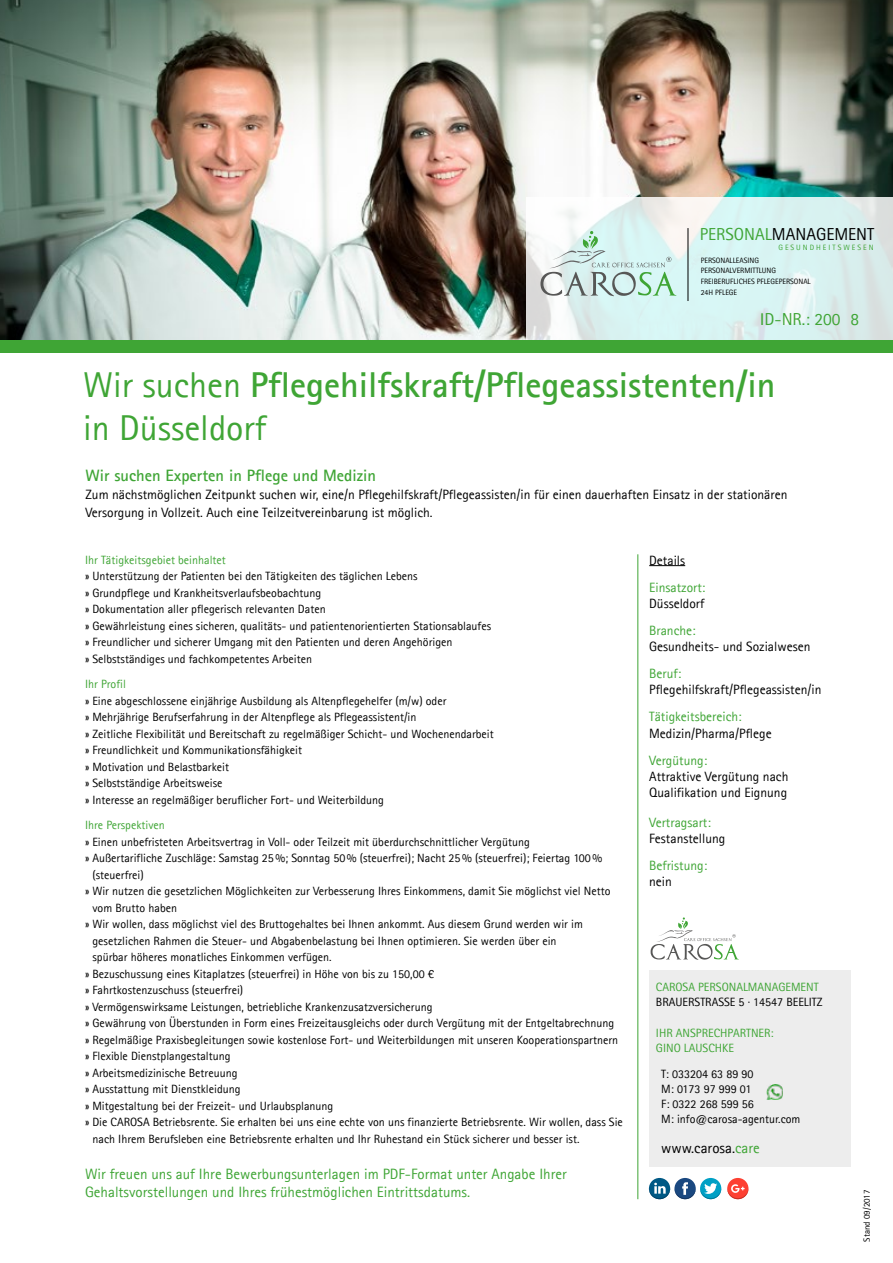
<style>
.page{position:relative;width:893px;height:1263px;background:#fff}
.page>*{position:absolute;margin:0;border:0;box-sizing:border-box;transform-origin:0 0}
.t1{font:700 36px/43.2px "Agfa Rotis Sans Serif";color:#3fa535}
.t2{font:17.4px "Agfa Rotis Sans Serif";color:#000}
.t3{font:17.4px "Agfa Rotis Sans Serif";color:#3fa535}
.t4{font:700 16.5px "Agfa Rotis Sans Serif";color:#3fa535}
.t5{font:15px/18px "Agfa Rotis Sans Serif";color:#3fa535}
.t6{font:15px "Agfa Rotis Sans Serif";color:#000}
.t7{font:13.5px/18px "Agfa Rotis Sans Serif";color:#000}
.t8{font:13.5px "Agfa Rotis Sans Serif";color:#3fa535}
.t9{font:12px/16.5px "Agfa Rotis Sans Serif";color:#000}
.t10{font:12px/15px "Agfa Rotis Sans Serif";color:#3fa535}
.t11{font:9px "Agfa Rotis Sans Serif";color:#000}
.t12{font:7.8px/10.6px "Agfa Rotis Sans Serif";color:#000}
.t13{font:7.8px "Agfa Rotis Sans Serif";letter-spacing:.26em;color:#3fa535}
.s1{color:#3fa535}
.s2{font-family:"Myriad Pro"}
.s3{font-weight:400}
</style>
<div class="page">
<div style="left:649px;top:971px;width:201px;height:196px;background:#ededed"></div>
<img style="left:0;top:0;width:893px;height:340px">
<svg style="left:526px;top:197px;width:367px;height:143px;background:#dcefee"></svg>
<svg style="left:540px;top:231px;width:136px;height:65px"></svg>
<hr style="left:688px;top:228px;width:1px;height:73px;background:#000">
<div style="left:0;top:340px;width:893px;height:13px;background:#3fa535"></div>
<hr style="left:637px;top:554px;width:1px;height:645px;background:#3fa535">
<div style="left:700px;top:1178px;width:21px;height:21px;background:#00a0c5;border-radius:50%"></div>
<svg style="left:674px;top:1178px;width:22px;height:21px"></svg>
<div style="left:649px;top:1178px;width:21px;height:21px;background:#005985;border-radius:50%"></div>
<svg style="left:649px;top:1182px;width:72px;height:17px"></svg>
<div style="left:727px;top:1178px;width:21px;height:21px;background:#fd4032;border-radius:50%"></div>
<svg style="left:727px;top:1184px;width:21px;height:15px"></svg>
<svg style="left:651px;top:917px;width:88px;height:43px"></svg>
<img style="left:766px;top:1084px;width:16px;height:16px">
<hr style="left:649px;top:565px;width:36px;height:1px;background:#000">
<h2 class="t2" style="left:700px;top:224px;width:176px"><span class="s1">PERSONAL</span>MANAGEMENT</h2>
<p class="t12" style="left:701px;top:255px;width:112px">PERSONALLEASING<br>PERSONALVERMITTLUNG<br>FREIBERUFLICHES PFLEGEPERSONAL<br>24H PFLEGE</p>
<p class="t13" style="left:778px;top:243px;width:97px">GESUNDHEITSWESEN</p>
<h2 class="t3" style="left:760px;top:309px;width:100px"><span class="s2">I</span>D-NR.: 200 8</h2>
<h1 class="t1" style="left:83px;top:362px;width:694px"><span class="s3">Wir suchen</span> Pflegehilfskraft/Pflegeassistenten/in <span class="s3">in Düsseldorf</span></h1>
<h3 class="t4" style="left:85px;top:465px;width:292px">Wir suchen Experten in Pflege und Medizin</h3>
<p class="t7" style="left:85px;top:486px;width:704px">Zum nächstmöglichen Zeitpunkt suchen wir, eine/n Pflegehilfskraft/Pflegeassisten/in für einen dauerhaften Einsatz in der stationären<br>Versorgung in Vollzeit. Auch eine Teilzeitvereinbarung ist möglich.</p>
<p class="t10" style="left:85px;top:552px;width:142px">Ihr Tätigkeitsgebiet beinhaltet</p>
<p class="t9" style="left:85px;top:568px;width:408px">» Unterstützung der Patienten bei den Tätigkeiten des täglichen Lebens<br>» Grundpflege und Krankheitsverlaufsbeobachtung<br>» Dokumentation aller pflegerisch relevanten Daten<br>» Gewährleistung eines sicheren, qualitäts- und patientenorientierten Stationsablaufes » Freundlicher und sicherer Umgang mit den Patienten und deren Angehörigen<br>» Selbstständiges und fachkompetentes Arbeiten</p>
<p class="t10" style="left:85px;top:676px;width:42px">Ihr Profil</p>
<p class="t9" style="left:85px;top:692px;width:410px">» Eine abgeschlossene einjährige Ausbildung als Altenpflegehelfer (m/w) oder<br>» Mehrjährige Berufserfahrung in der Altenpflege als Pflegeassistent/in<br>» Zeitliche Flexibilität und Bereitschaft zu regelmäßiger Schicht- und Wochenendarbeit » Freundlichkeit und Kommunikationsfähigkeit<br>» Motivation und Belastbarkeit<br>» Selbstständige Arbeitsweise<br>» Interesse an regelmäßiger beruflicher Fort- und Weiterbildung</p>
<p class="t10" style="left:85px;top:817px;width:81px">Ihre Perspektiven</p>
<p class="t9" style="left:85px;top:833px;width:446px">» Einen unbefristeten Arbeitsvertrag in Voll- oder Teilzeit mit überdurchschnittlicher Vergütung</p>
<p class="t9" style="left:85px;top:850px;width:519px">» Außertarifliche Zuschläge: Samstag 25%; Sonntag 50% (steuerfrei); Nacht 25% (steuerfrei); Feiertag 100%</p>
<p class="t9" style="left:93px;top:866px;width:53px">(steuerfrei)</p>
<p class="t9" style="left:85px;top:883px;width:527px">» Wir nutzen die gesetzlichen Möglichkeiten zur Verbesserung Ihres Einkommens, damit Sie möglichst viel Netto</p>
<p class="t9" style="left:93px;top:899px;width:86px">vom Brutto haben</p>
<p class="t9" style="left:85px;top:916px;width:499px">» Wir wollen, dass möglichst viel des Bruttogehaltes bei Ihnen ankommt. Aus diesem Grund werden wir im</p>
<p class="t9" style="left:93px;top:932px;width:466px">gesetzlichen Rahmen die Steuer- und Abgabenbelastung bei Ihnen optimieren. Sie werden über ein</p>
<p class="t9" style="left:93px;top:949px;width:241px">spürbar höheres monatliches Einkommen verfügen.</p>
<p class="t9" style="left:85px;top:965px;width:351px">» Bezuschussung eines Kitaplatzes (steuerfrei) in Höhe von bis zu 150,00 €</p>
<p class="t9" style="left:85px;top:982px;width:160px">» Fahrtkostenzuschuss (steuerfrei)</p>
<p class="t9" style="left:85px;top:998px;width:349px">» Vermögenswirksame Leistungen, betriebliche Krankenzusatzversicherung</p>
<p class="t9" style="left:85px;top:1015px;width:531px">» Gewährung von Überstunden in Form eines Freizeitausgleichs oder durch Vergütung mit der Entgeltabrechnung</p>
<p class="t9" style="left:85px;top:1031px;width:535px">» Regelmäßige Praxisbegleitungen sowie kostenlose Fort- und Weiterbildungen mit unseren Kooperationspartnern</p>
<p class="t9" style="left:85px;top:1048px;width:147px">» Flexible Dienstplangestaltung</p>
<p class="t9" style="left:85px;top:1064px;width:154px">» Arbeitsmedizinische Betreuung</p>
<p class="t9" style="left:85px;top:1081px;width:157px">» Ausstattung mit Dienstkleidung</p>
<p class="t9" style="left:85px;top:1097px;width:250px">» Mitgestaltung bei der Freizeit- und Urlaubsplanung</p>
<p class="t9" style="left:85px;top:1114px;width:539px">» Die CAROSA Betriebsrente. Sie erhalten bei uns eine echte von uns finanzierte Betriebsrente. Wir wollen, dass Sie</p>
<p class="t9" style="left:93px;top:1130px;width:488px">nach Ihrem Berufsleben eine Betriebsrente erhalten und Ihr Ruhestand ein Stück sicherer und besser ist.</p>
<p class="t5" style="left:85px;top:1165px;width:483px">Wir freuen uns auf Ihre Bewerbungsunterlagen im PDF-Format unter Angabe Ihrer<br>Gehaltsvorstellungen und Ihres frühestmöglichen Eintrittsdatums.</p>
<p class="t7" style="left:649px;top:551px;width:37px">Details</p>
<p class="t8" style="left:649px;top:579px;width:58px">Einsatzort:</p>
<p class="t7" style="left:649px;top:594px;width:57px">Düsseldorf</p>
<p class="t8" style="left:649px;top:622px;width:48px">Branche:</p>
<p class="t7" style="left:649px;top:637px;width:163px">Gesundheits- und Sozialwesen</p>
<p class="t8" style="left:649px;top:666px;width:33px">Beruf:</p>
<p class="t7" style="left:649px;top:681px;width:174px">Pflegehilfskraft/Pflegeassisten/in</p>
<p class="t8" style="left:649px;top:709px;width:94px">Tätigkeitsbereich:</p>
<p class="t7" style="left:649px;top:724px;width:124px">Medizin/Pharma/Pflege</p>
<p class="t8" style="left:649px;top:752px;width:59px">Vergütung:</p>
<p class="t7" style="left:649px;top:768px;width:141px;line-height:16.2px">Attraktive Vergütung nach<br>Qualifikation und Eignung</p>
<p class="t8" style="left:649px;top:814px;width:63px">Vertragsart:</p>
<p class="t7" style="left:649px;top:829px;width:78px">Festanstellung</p>
<p class="t8" style="left:649px;top:858px;width:59px">Befristung:</p>
<p class="t7" style="left:649px;top:873px;width:24px">nein</p>
<p class="t10" style="left:656px;top:979px;width:164px">CAROSA PERSONALMANAGEMENT</p>
<p class="t9" style="left:656px;top:993px;width:168px">BRAUERSTRASSE 5 · 14547 BEELITZ</p>
<p class="t10" style="left:656px;top:1025px;width:119px">IHR ANSPRECHPARTNER:<br>GINO LAUSCHKE</p>
<p class="t9" style="left:661px;top:1066px;width:141px;line-height:15px">T: 033204 63 89 90<br>M: 0173 97 999 01<br>F: 0322 268 599 56<br>M: info@carosa-agentur.com</p>
<p class="t6" style="left:661px;top:1139px;width:100px">www.carosa.<span class="s1">care</span></p>
<p class="t11" style="left:862px;top:1242px;width:53px;rotate:-90deg">Stand 09/2017</p>
</div>
